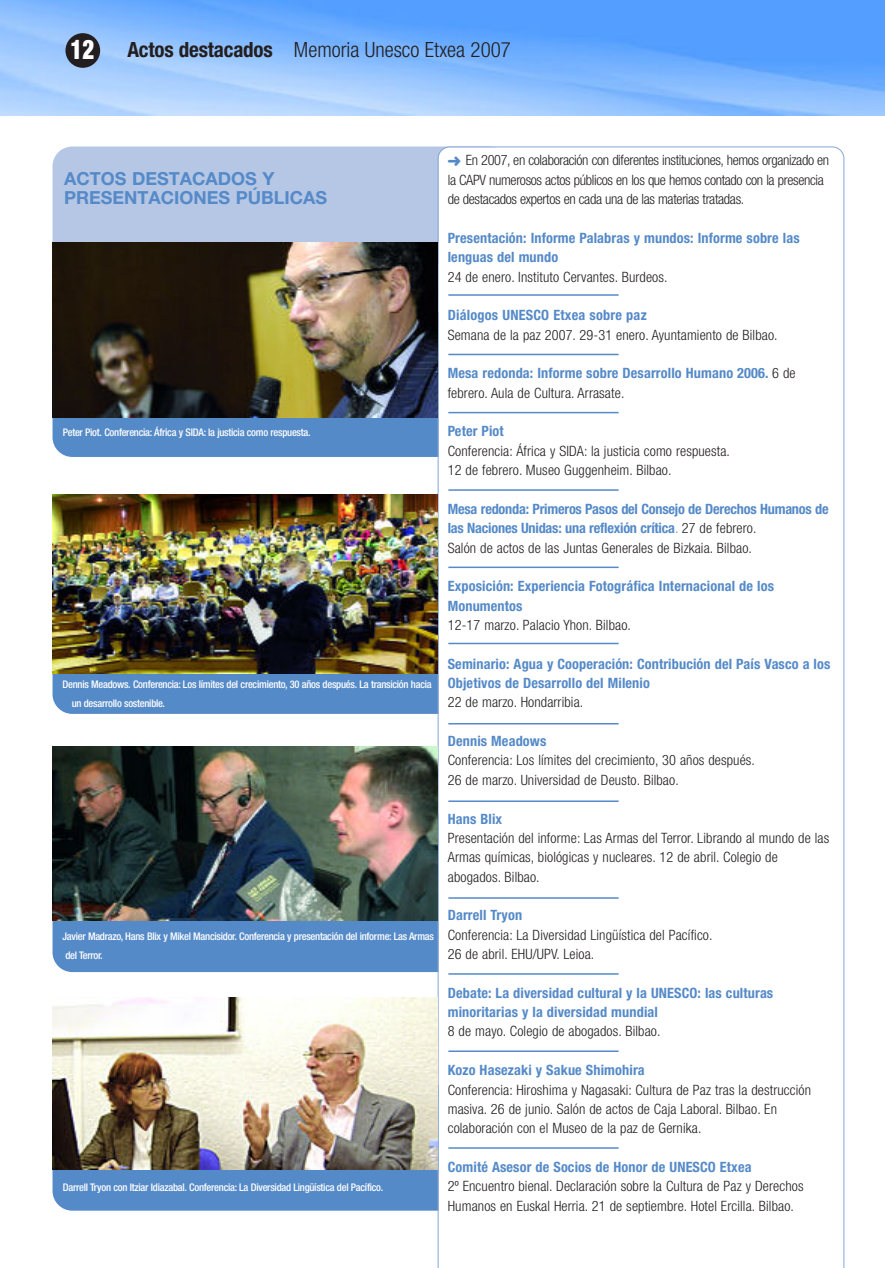
<style>
.page{position:relative;width:885px;height:1268px;background:#fff}
.page>*{position:absolute;margin:0;border:0;box-sizing:border-box;transform-origin:0 0}
.t1{font:300 condensed 21px "Helvetica Neue";color:#231f20}
.t2{font:700 18px/19.4px "Helvetica Neue";color:#558ac8}
.t3{font:300 condensed 14.25px/19.4px "Helvetica Neue";letter-spacing:.01em;color:#231f20}
.t4{font:700 condensed 14.25px/19.4px "Helvetica Neue";letter-spacing:.01em;color:#558ac8}
.t5{font:300 condensed 14.25px/19.4px "Helvetica Neue";letter-spacing:-.025em;color:#231f20}
.t6{font:700 condensed 14.25px/19.4px "Helvetica Neue";letter-spacing:-.015em;color:#558ac8}
.t7{font:500 condensed 10.5px/19.4px "Helvetica Neue";letter-spacing:-.025em;color:#fff}
.s1{font-weight:900;font-size:27px;color:#fff}
.s2{font-weight:700}
.s3{font-weight:300;color:#231f20}
.s4{font-weight:300}
</style>
<div class="page">
<img style="left:0;top:0;width:884px;height:1268px">
<svg style="left:448px;top:157px;width:12px;height:9px"></svg>
<h1 class="t1" style="left:70px;top:42px;width:441px"><span class="s1">12</span> <span class="s2">Actos destacados</span> Memoria Unesco Etxea 2007</h1>
<p class="t2" style="left:64px;top:170px;width:264px">ACTOS DESTACADOS Y<br>PRESENTACIONES PÚBLICAS</p>
<p class="t7" style="left:63px;top:424px;width:249px">Peter Piot. Conferencia: África y SIDA: la justicia como respuesta.</p>
<p class="t7" style="left:72px;top:675px;width:361px;text-indent:-9px">Dennis Meadows. Conferencia: Los límites del crecimiento, 30 años después. La transición hacia un desarrollo sostenible.</p>
<p class="t7" style="left:62px;top:927px;width:373px">Javier Madrazo, Hans Blix y Mikel Mancisidor. Conferencia y presentación del informe: Las Armas del Terror.</p>
<p class="t7" style="left:63px;top:1178px;width:322px">Darrell Tryon con Itziar Idiazabal. Conferencia: La Diversidad Lingüística del Pacífico.</p>
<p class="t5" style="left:447px;top:152px;width:383px;text-indent:18px">En 2007, en colaboración con diferentes instituciones, hemos organizado en la CAPV numerosos actos públicos en los que hemos contado con la presencia de destacados expertos en cada una de las materias tratadas.</p>
<p class="t4" style="left:447px;top:229px;width:353px">Presentación: Informe Palabras y mundos: Informe sobre las lenguas del mundo</p>
<p class="t3" style="left:447px;top:268px;width:221px">24 de enero. Instituto Cervantes. Burdeos.</p>
<p class="t4" style="left:447px;top:307px;width:200px">Diálogos UNESCO Etxea sobre paz</p>
<p class="t3" style="left:447px;top:326px;width:331px">Semana de la paz 2007. 29-31 enero. Ayuntamiento de Bilbao.</p>
<p class="t4" style="left:447px;top:365px;width:349px">Mesa redonda: Informe sobre Desarrollo Humano 2006. <span class="s3">6 de febrero. Aula de Cultura. Arrasate.</span></p>
<p class="t4" style="left:447px;top:423px;width:58px">Peter Piot</p>
<p class="t3" style="left:447px;top:442px;width:283px">Conferencia: África y SIDA: la justicia como respuesta.<br>12 de febrero. Museo Guggenheim. Bilbao.</p>
<p class="t6" style="left:447px;top:500px;width:382px">Mesa redonda: Primeros Pasos del Consejo de Derechos Humanos de las Naciones Unidas: una reflexión crítica<span class="s4">.</span> <span class="s3">27 de febrero.<br>Salón de actos de las Juntas Generales de Bizkaia. Bilbao.</span></p>
<p class="t4" style="left:447px;top:578px;width:327px">Exposición: Experiencia Fotográfica Internacional de los<br>Monumentos</p>
<p class="t3" style="left:447px;top:616px;width:185px">12-17 marzo. Palacio Yhon. Bilbao.</p>
<p class="t4" style="left:447px;top:655px;width:384px">Seminario: Agua y Cooperación: Contribución del País Vasco a los<br>Objetivos de Desarrollo del Milenio</p>
<p class="t3" style="left:447px;top:694px;width:137px">22 de marzo. Hondarribia.</p>
<p class="t4" style="left:447px;top:732px;width:100px">Dennis Meadows</p>
<p class="t3" style="left:447px;top:752px;width:308px">Conferencia: Los límites del crecimiento, 30 años después.<br>26 de marzo. Universidad de Deusto. Bilbao.</p>
<p class="t4" style="left:447px;top:810px;width:56px">Hans Blix</p>
<p class="t3" style="left:447px;top:829px;width:383px">Presentación del informe: Las Armas del Terror. Librando al mundo de las<br>Armas químicas, biológicas y nucleares. 12 de abril. Colegio de abogados. Bilbao.</p>
<p class="t4" style="left:447px;top:907px;width:76px">Darrell Tryon</p>
<p class="t3" style="left:447px;top:926px;width:266px">Conferencia: La Diversidad Lingüística del Pacífico.<br>26 de abril. EHU/UPV. Leioa.</p>
<p class="t4" style="left:447px;top:984px;width:327px">Debate: La diversidad cultural y la UNESCO: las culturas minoritarias y la diversidad mundial</p>
<p class="t3" style="left:447px;top:1023px;width:214px">8 de mayo. Colegio de abogados. Bilbao.</p>
<p class="t4" style="left:447px;top:1061px;width:198px">Kozo Hasezaki y Sakue Shimohira</p>
<p class="t3" style="left:447px;top:1081px;width:364px">Conferencia: Hiroshima y Nagasaki: Cultura de Paz tras la destrucción masiva. 26 de junio. Salón de actos de Caja Laboral. Bilbao. En colaboración con el Museo de la paz de Gernika.</p>
<p class="t4" style="left:447px;top:1158px;width:305px">Comité Asesor de Socios de Honor de UNESCO Etxea</p>
<p class="t3" style="left:447px;top:1177px;width:357px">2º Encuentro bienal. Declaración sobre la Cultura de Paz y Derechos<br>Humanos en Euskal Herria. 21 de septiembre. Hotel Ercilla. Bilbao.</p>
</div>
